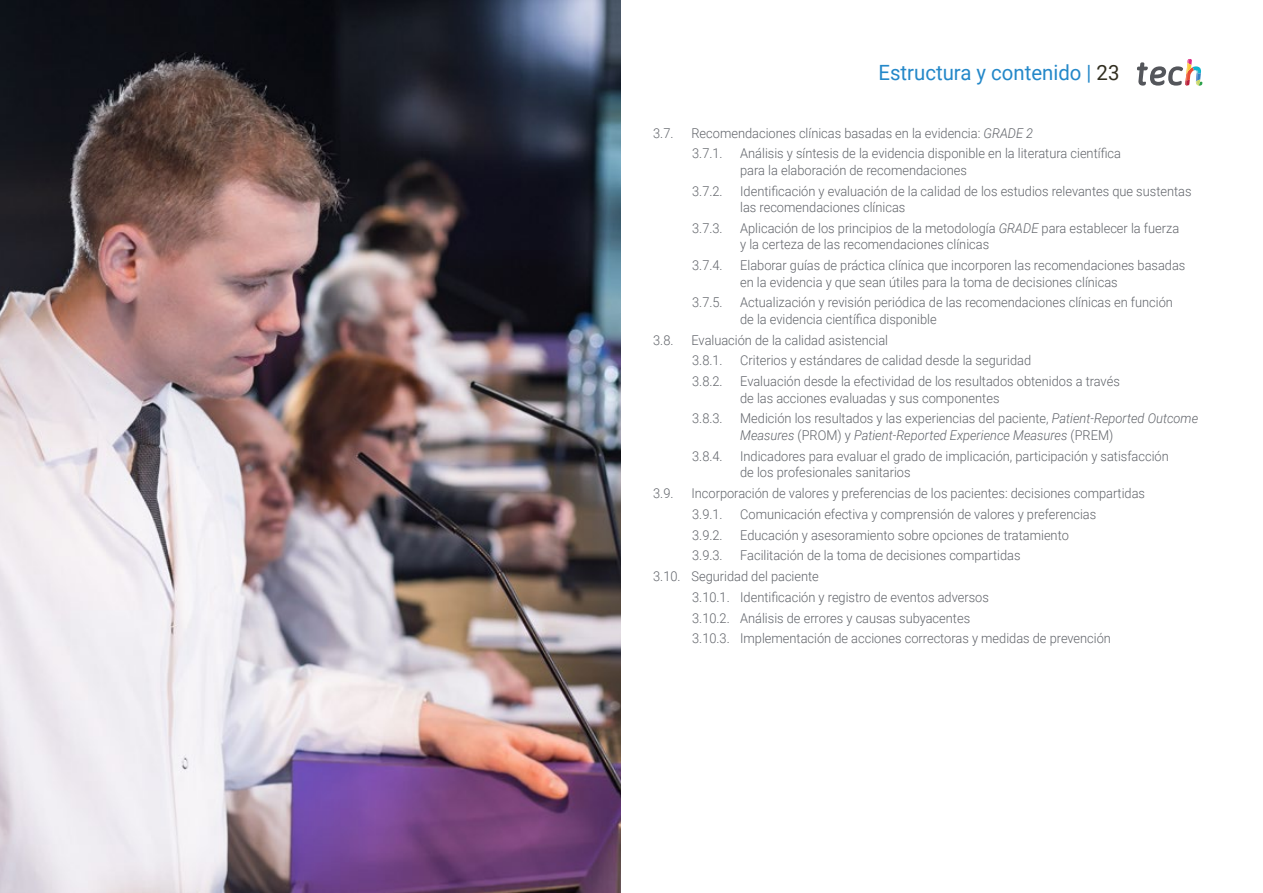
<style>
.page{position:relative;width:1263px;height:893px;background:#fff}
.page>*{position:absolute;margin:0;border:0;box-sizing:border-box;transform-origin:0 0}
.t1{font:21px "Roboto";color:#2488c9}
.t2{font:300 13.5px/16.5px "Roboto";color:#61646a;scale:.95 1}
.t3{font:italic 300 13.5px/16.5px "Roboto";color:#61646a;scale:.95 1}
.s1{color:#312e20}
.s2{font-style:italic}
.s3{font-style:normal}
</style>
<div class="page">
<img style="left:0;top:0;width:621px;height:893px">
<svg style="left:1137px;top:59px;width:65px;height:27px"></svg>
<h1 class="t1" style="left:878px;top:57px;width:242px">Estructura y contenido | <span class="s1">23</span></h1>
<p class="t2" style="left:653px;top:124px;width:23px">3.7.</p>
<p class="t2" style="left:691px;top:122px;width:361px;line-height:20.7px">Recomendaciones clínicas basadas en la evidencia: <span class="s2">GRADE 2<br></span>3.7.1.</p>
<p class="t2" style="left:740px;top:145px;width:402px">Análisis y síntesis de la evidencia disponible en la literatura científica para la elaboración de recomendaciones</p>
<p class="t2" style="left:692px;top:182px;width:34px">3.7.2.</p>
<p class="t2" style="left:740px;top:182px;width:477px">Identificación y evaluación de la calidad de los estudios relevantes que sustentas las recomendaciones clínicas</p>
<p class="t2" style="left:692px;top:219px;width:34px">3.7.3.</p>
<p class="t2" style="left:740px;top:219px;width:464px">Aplicación de los principios de la metodología <span class="s2">GRADE</span> para establecer la fuerza y la certeza de las recomendaciones clínicas</p>
<p class="t2" style="left:692px;top:257px;width:34px">3.7.4.</p>
<p class="t2" style="left:740px;top:257px;width:470px">Elaborar guías de práctica clínica que incorporen las recomendaciones basadas en la evidencia y que sean útiles para la toma de decisiones clínicas</p>
<p class="t2" style="left:692px;top:294px;width:34px">3.7.5.</p>
<p class="t2" style="left:740px;top:294px;width:457px">Actualización y revisión periódica de las recomendaciones clínicas en función de la evidencia científica disponible</p>
<p class="t2" style="left:653px;top:331px;width:23px">3.8.</p>
<p class="t2" style="left:691px;top:329px;width:208px;line-height:20.7px">Evaluación de la calidad asistencial<br>3.8.1.</p>
<p class="t2" style="left:740px;top:352px;width:308px">Criterios y estándares de calidad desde la seguridad</p>
<p class="t2" style="left:692px;top:373px;width:34px">3.8.2.</p>
<p class="t2" style="left:740px;top:373px;width:401px">Evaluación desde la efectividad de los resultados obtenidos a través de las acciones evaluadas y sus componentes</p>
<p class="t2" style="left:692px;top:410px;width:34px">3.8.3.</p>
<p class="t3" style="left:740px;top:410px;width:484px"><span class="s3">Medición los resultados y las experiencias del paciente,</span> Patient-Reported Outcome<br>Measures <span class="s3">(PROM) y</span> Patient-Reported Experience Measures <span class="s3">(PREM)</span></p>
<p class="t2" style="left:692px;top:447px;width:34px">3.8.4.</p>
<p class="t2" style="left:740px;top:447px;width:453px">Indicadores para evaluar el grado de implicación, participación y satisfacción de los profesionales sanitarios</p>
<p class="t2" style="left:653px;top:484px;width:23px">3.9.</p>
<p class="t2" style="left:691px;top:482px;width:479px;line-height:20.7px">Incorporación de valores y preferencias de los pacientes: decisiones compartidas<br>3.9.1.</p>
<p class="t2" style="left:740px;top:505px;width:376px">Comunicación efectiva y comprensión de valores y preferencias</p>
<p class="t2" style="left:692px;top:526px;width:34px">3.9.2.</p>
<p class="t2" style="left:740px;top:526px;width:347px">Educación y asesoramiento sobre opciones de tratamiento</p>
<p class="t2" style="left:692px;top:547px;width:34px">3.9.3.</p>
<p class="t2" style="left:740px;top:547px;width:297px">Facilitación de la toma de decisiones compartidas</p>
<p class="t2" style="left:653px;top:567px;width:176px">3.10. Seguridad del paciente</p>
<p class="t2" style="left:692px;top:588px;width:314px">3.10.1. Identificación y registro de eventos adversos</p>
<p class="t2" style="left:692px;top:609px;width:294px">3.10.2. Análisis de errores y causas subyacentes</p>
<p class="t2" style="left:692px;top:630px;width:442px">3.10.3. Implementación de acciones correctoras y medidas de prevención</p>
</div>
